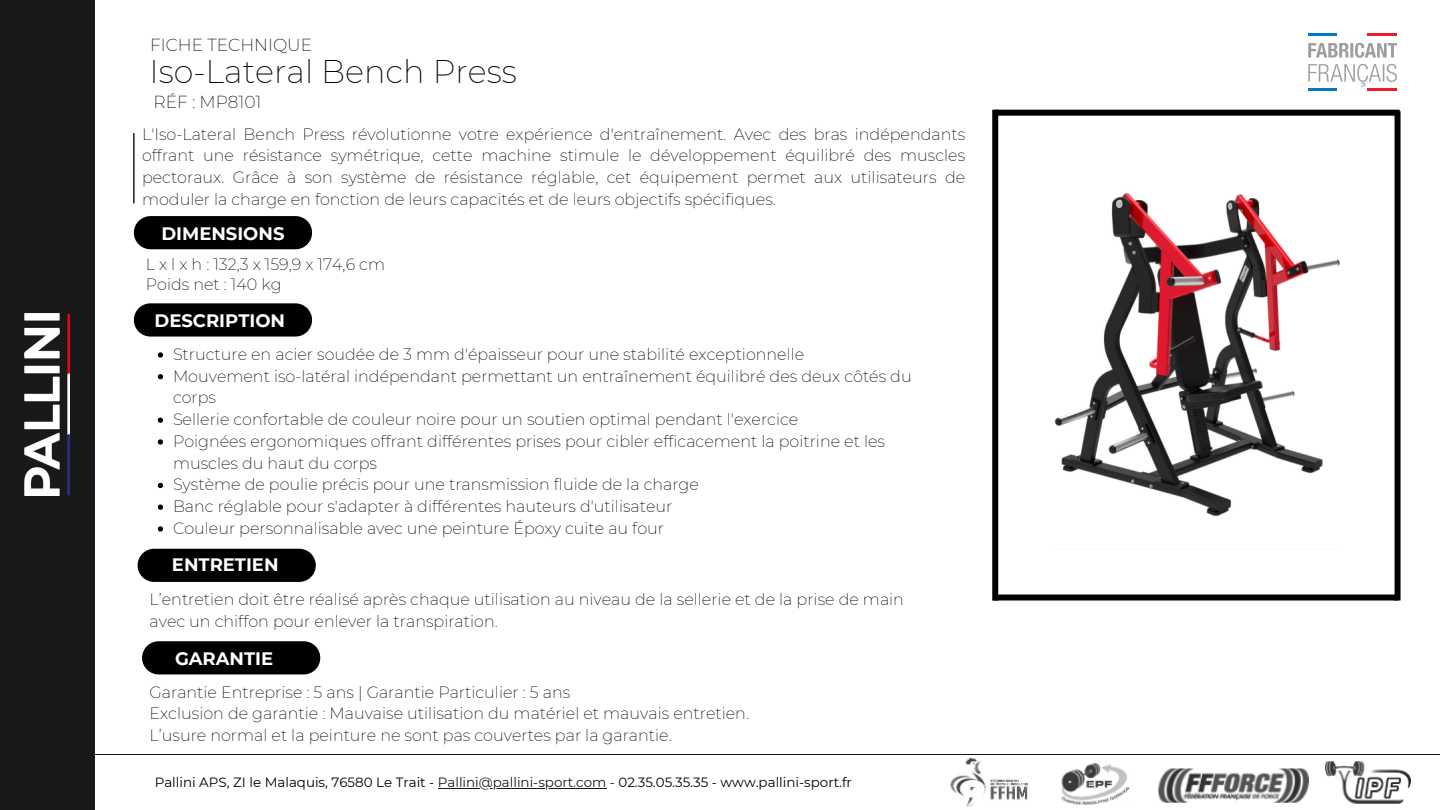
<style>
.page{position:relative;width:1440px;height:810px;background:#fff}
.page>*{position:absolute;margin:0;border:0;box-sizing:border-box;transform-origin:0 0}
.t1{font:200 32px "Montserrat";color:#000}
.t2{font:700 18px "Montserrat";color:#fff}
.t3{font:200 17px "Montserrat";color:#000}
.t4{font:200 16px/21.8px "Montserrat";color:#000}
.t5{font:13.4px "Montserrat";color:#000}
.s1{color:#191919}
</style>
<div class="page">
<img style="left:950px;top:757px;width:460px;height:50px">
<hr style="left:24px;top:754px;width:1416px;height:1px;background:#191919">
<div style="left:0;top:0;width:94px;height:810px;background:#191919"></div>
<img style="left:25px;top:314px;width:44px;height:182px">
<img style="left:998px;top:116px;width:397px;height:479px">
<div style="left:995px;top:110px;width:405px;height:6px;background:#000"></div>
<div style="left:992px;top:110px;width:6px;height:491px;background:#000"></div>
<div style="left:993px;top:595px;width:405px;height:6px;background:#000"></div>
<div style="left:1395px;top:111px;width:6px;height:490px;background:#000"></div>
<hr style="left:1308px;top:88px;width:29px;height:3px;background:#007ac2">
<hr style="left:1367px;top:88px;width:30px;height:3px;background:#ec1b2e">
<hr style="left:1308px;top:33px;width:29px;height:3px;background:#007ac2">
<hr style="left:1367px;top:33px;width:30px;height:3px;background:#ec1b2e">
<svg style="left:1308px;top:43px;width:89px;height:44px"></svg>
<svg style="left:134px;top:216px;width:178px;height:33px;background:#0a0a0a"></svg>
<svg style="left:138px;top:549px;width:178px;height:33px;background:#0a0a0a"></svg>
<svg style="left:142px;top:641px;width:178px;height:33px;background:#0b0b0b"></svg>
<svg style="left:134px;top:303px;width:178px;height:34px;background:#0f0f0f"></svg>
<hr style="left:133px;top:134px;width:2px;height:69px;background:#191919">
<hr style="left:438px;top:788px;width:168px;height:1px;background:#191919">
<svg style="left:158px;top:352px;width:5px;height:6px"></svg>
<svg style="left:158px;top:374px;width:5px;height:5px"></svg>
<svg style="left:158px;top:418px;width:5px;height:5px"></svg>
<svg style="left:158px;top:439px;width:5px;height:6px"></svg>
<svg style="left:158px;top:483px;width:5px;height:5px"></svg>
<svg style="left:158px;top:505px;width:5px;height:5px"></svg>
<svg style="left:158px;top:526px;width:5px;height:6px"></svg>
<h3 class="t3" style="left:150px;top:34px;width:163px">FICHE TECHNIQUE</h3>
<h2 class="t1" style="left:149px;top:52px;width:369px">Iso-Lateral Bench Press</h2>
<h4 class="t3" style="left:154px;top:92px;width:110px">RÉF : MP8101</h4>
<h4 class="t4" style="left:142px;top:123px;width:825px;text-align:justify">L'Iso-Lateral Bench Press révolutionne votre expérience d'entraînement. Avec des bras indépendants offrant une résistance symétrique, cette machine stimule le développement équilibré des muscles pectoraux. Grâce à son système de résistance réglable, cet équipement permet aux utilisateurs de moduler la charge en fonction de leurs capacités et de leurs objectifs spécifiques.</h4>
<h2 class="t2" style="left:161px;top:222px;width:125px">DIMENSIONS</h2>
<h4 class="t4" style="left:146px;top:254px;width:241px">L x l x h : 132,3 x 159,9 x 174,6 cm</h4>
<p class="t4" style="left:146px;top:274px;width:137px">Poids net : 140 kg</p>
<h4 class="t2" style="left:155px;top:309px;width:132px">DESCRIPTION</h4>
<h4 class="t4" style="left:173px;top:343px;width:633px">Structure en acier soudée de 3 mm d'épaisseur pour une stabilité exceptionnelle</h4>
<h2 class="t4" style="left:173px;top:365px;width:740px">Mouvement iso-latéral indépendant permettant un entraînement équilibré des deux côtés du corps</h2>
<p class="t4" style="left:173px;top:408px;width:627px">Sellerie confortable de couleur noire pour un soutien optimal pendant l'exercice</p>
<p class="t4" style="left:173px;top:430px;width:714px">Poignées ergonomiques offrant différentes prises pour cibler efficacement la poitrine et les muscles du haut du corps</p>
<p class="t4" style="left:173px;top:474px;width:527px">Système de poulie précis pour une transmission fluide de la charge</p>
<p class="t4" style="left:173px;top:495px;width:501px">Banc réglable pour s'adapter à différentes hauteurs d'utilisateur</p>
<p class="t4" style="left:173px;top:517px;width:493px">Couleur personnalisable avec une peinture Époxy cuite au four</p>
<p class="t2" style="left:172px;top:554px;width:108px">ENTRETIEN</p>
<h2 class="t4" style="left:150px;top:588px;width:756px">L’entretien doit être réalisé après chaque utilisation au niveau de la sellerie et de la prise de main avec un chiffon pour enlever la transpiration.</h2>
<p class="t2" style="left:175px;top:647px;width:100px">GARANTIE</p>
<p class="t4" style="left:150px;top:681px;width:601px">Garantie Entreprise : 5 ans | Garantie Particulier : 5 ans<br>Exclusion de garantie : Mauvaise utilisation du matériel et mauvais entretien.<br>L’usure normal et la peinture ne sont pas couvertes par la garantie.</p>
<h3 class="t5" style="left:155px;top:774px;width:699px">Pallini APS, ZI le Malaquis, 76580 Le Trait - <span class="s1">Pallini@pallini-sport.com -</span> 02.35.05.35.35 - www.pallini-sport.fr</h3>
</div>
